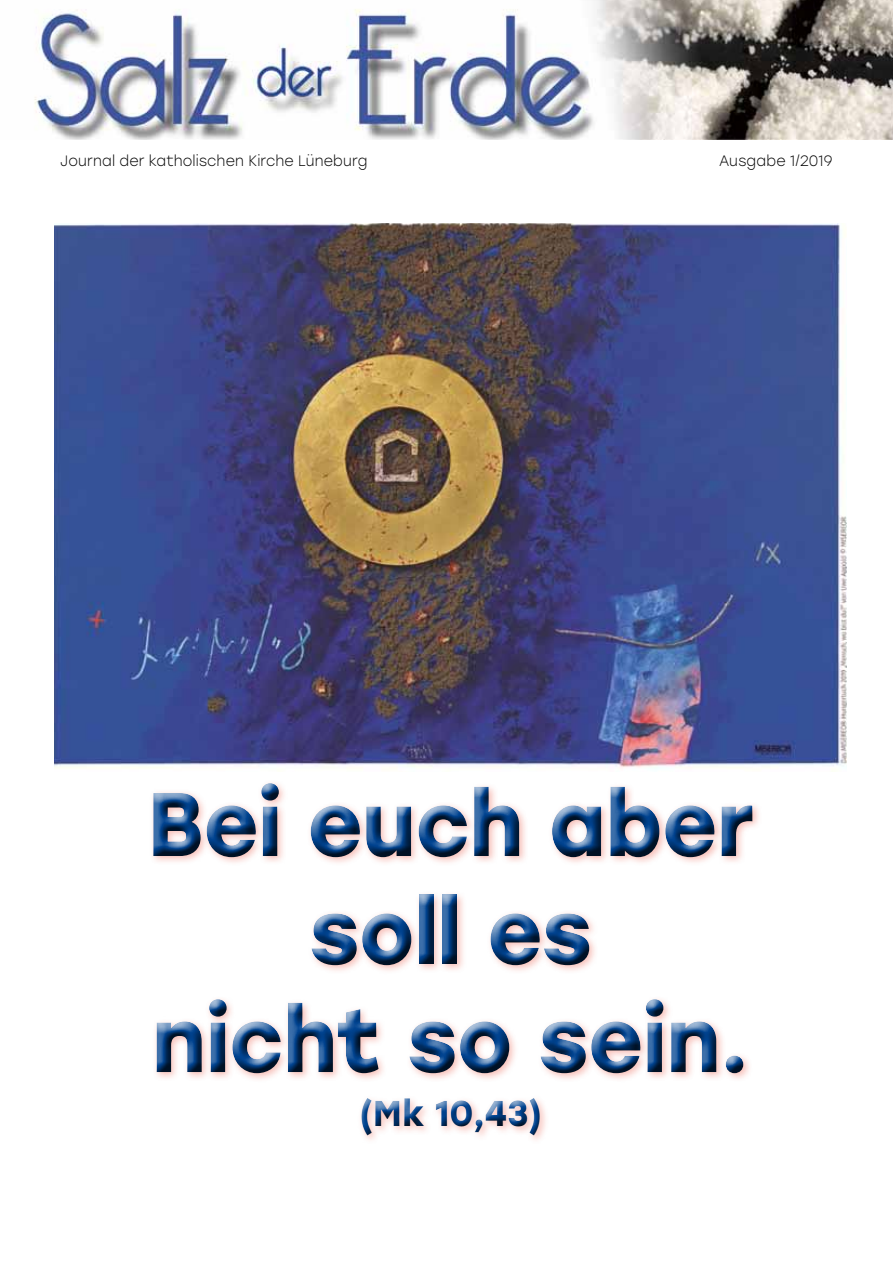
<style>
.page{position:relative;width:893px;height:1263px;background:#fff}
.page>*{position:absolute;margin:0;border:0;box-sizing:border-box;transform-origin:0 0}
.t1{font:700 90px/108px "Stolzl";color:#004390;text-align:center;scale:.95 1}
.t2{font:700 36px "Stolzl";color:#004390;scale:.95 1}
.t3{font:300 15px "Stolzl";letter-spacing:.01em;color:#000;scale:.95 1}
</style>
<div class="page">
<img style="left:34px;top:0;width:859px;height:140px">
<img style="left:54px;top:223px;width:792px;height:548px">
<div style="left:145px;top:780px;width:619px;height:366px;background:#000;opacity:.75"></div>
<p class="t3" style="left:61px;top:151px;width:324px">Journal der katholischen Kirche Lüneburg</p>
<p class="t3" style="left:719px;top:151px;width:121px">Ausgabe 1/2019</p>
<h1 class="t1" style="left:147px;top:765px;width:640px">Bei euch aber soll es<br>nicht so sein.</h1>
<h2 class="t2" style="left:359px;top:1087px;width:194px">(Mk 10,43)</h2>
</div>
